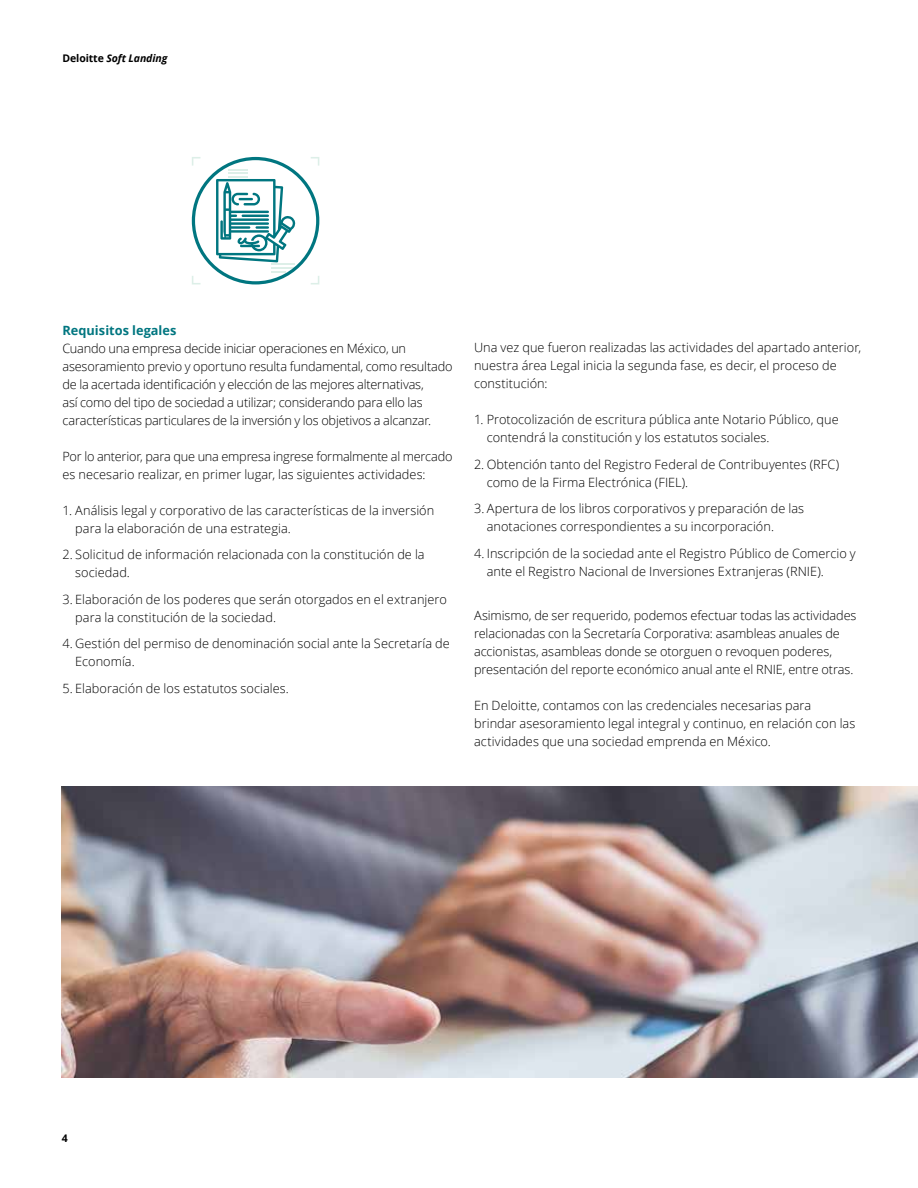
<style>
.page{position:relative;width:918px;height:1188px;background:#fff}
.page>*{position:absolute;margin:0;border:0;box-sizing:border-box;transform-origin:0 0}
.t1{font:300 12.75px/18px "Open Sans";color:#000}
.t2{font:700 12.75px "Open Sans";letter-spacing:.005em;color:#007680}
.t3{font:italic 700 10.5px "Open Sans";letter-spacing:-.01em;color:#000}
.t4{font:700 10.5px "Open Sans";color:#000}
.s1{font-style:normal}
</style>
<div class="page">
<img style="left:62px;top:787px;width:856px;height:290px">
<svg style="left:192px;top:157px;width:127px;height:127px"></svg>
<p class="t3" style="left:63px;top:51px;width:106px"><span class="s1">Deloitte</span> Soft Landing</p>
<p class="t2" style="left:63px;top:321px;width:116px">Requisitos legales</p>
<p class="t1" style="left:63px;top:339px;width:392px">Cuando una empresa decide iniciar operaciones en México, un asesoramiento previo y oportuno resulta fundamental, como resultado de la acertada identificación y elección de las mejores alternativas,<br>así como del tipo de sociedad a utilizar; considerando para ello las características particulares de la inversión y los objetivos a alcanzar.</p>
<p class="t1" style="left:63px;top:447px;width:392px">Por lo anterior, para que una empresa ingrese formalmente al mercado es necesario realizar, en primer lugar, las siguientes actividades:</p>
<p class="t1" style="left:75px;top:501px;width:361px;text-indent:-13px">1. Análisis legal y corporativo de las características de la inversión para la elaboración de una estrategia.</p>
<p class="t1" style="left:75px;top:545px;width:351px;text-indent:-13px">2. Solicitud de información relacionada con la constitución de la sociedad.</p>
<p class="t1" style="left:75px;top:590px;width:373px;text-indent:-13px">3. Elaboración de los poderes que serán otorgados en el extranjero para la constitución de la sociedad.</p>
<p class="t1" style="left:75px;top:634px;width:376px;text-indent:-13px">4. Gestión del permiso de denominación social ante la Secretaría de<br>Economía.</p>
<p class="t1" style="left:63px;top:679px;width:228px">5. Elaboración de los estatutos sociales.</p>
<p class="t1" style="left:474px;top:338px;width:389px">Una vez que fueron realizadas las actividades del apartado anterior, nuestra área Legal inicia la segunda fase, es decir, el proceso de constitución:</p>
<p class="t1" style="left:487px;top:410px;width:353px;text-indent:-13px">1. Protocolización de escritura pública ante Notario Público, que contendrá la constitución y los estatutos sociales.</p>
<p class="t1" style="left:487px;top:455px;width:354px;text-indent:-13px">2. Obtención tanto del Registro Federal de Contribuyentes (RFC) como de la Firma Electrónica (FIEL).</p>
<p class="t1" style="left:487px;top:499px;width:319px;text-indent:-13px">3. Apertura de los libros corporativos y preparación de las anotaciones correspondientes a su incorporación.</p>
<p class="t1" style="left:487px;top:544px;width:371px;text-indent:-13px">4. Inscripción de la sociedad ante el Registro Público de Comercio y ante el Registro Nacional de Inversiones Extranjeras (RNIE).</p>
<p class="t1" style="left:474px;top:606px;width:384px">Asimismo, de ser requerido, podemos efectuar todas las actividades relacionadas con la Secretaría Corporativa: asambleas anuales de accionistas, asambleas donde se otorguen o revoquen poderes, presentación del reporte económico anual ante el RNIE, entre otras.</p>
<p class="t1" style="left:474px;top:696px;width:383px">En Deloitte, contamos con las credenciales necesarias para brindar asesoramiento legal integral y continuo, en relación con las actividades que una sociedad emprenda en México.</p>
<p class="t4" style="left:62px;top:1131px;width:7px">4</p>
</div>
